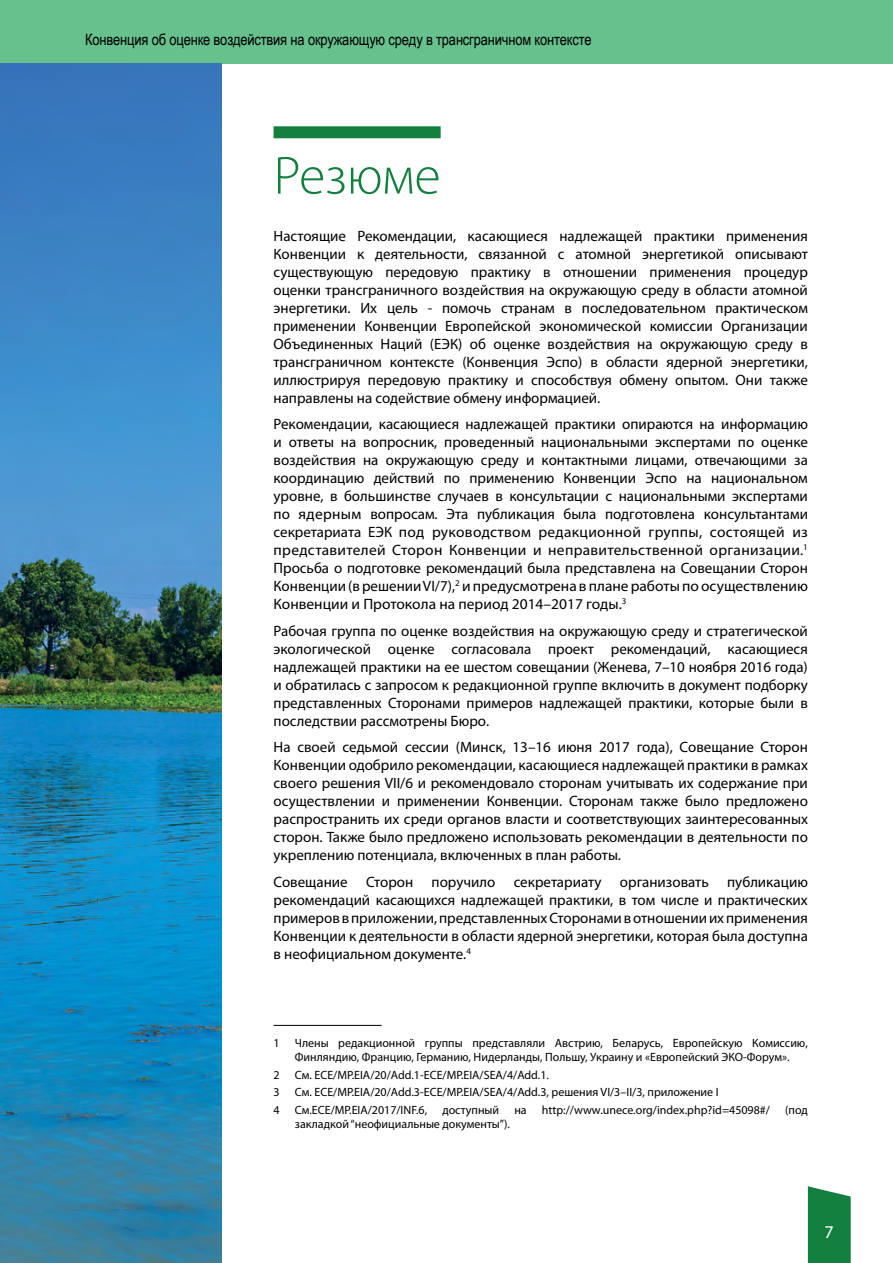
<style>
.page{position:relative;width:893px;height:1263px;background:#fff}
.page>*{position:absolute;margin:0;border:0;box-sizing:border-box;transform-origin:0 0}
.t1{font:300 54px "Myriad Pro";color:#127f3f}
.t2{font:18px "Myriad Pro";color:#fff}
.t3{font:15.75px "Arial Narrow";letter-spacing:-.01em;color:#000}
.t4{font:15px/18px "Myriad Pro";color:#000;text-align:justify}
.t5{font:12px/13.5px "Myriad Pro";color:#000}
</style>
<div class="page">
<div style="left:0;top:0;width:893px;height:64px;background:#67c18c"></div>
<hr style="left:0;top:0;width:1px;height:64px;background:#127f3f">
<img style="left:0;top:64px;width:221px;height:1199px">
<hr style="left:274px;top:1025px;width:108px;height:1px;background:#000">
<div style="left:274px;top:126px;width:167px;height:12px;background:#127f3f"></div>
<svg style="left:808px;top:1186px;width:42px;height:77px;background:#22874c"></svg>
<p class="t3" style="left:85px;top:28px;width:508px">Конвенция об оценке воздействия на окружающую среду в трансграничном контексте</p>
<h1 class="t1" style="left:274px;top:143px;width:169px">Резюме</h1>
<p class="t4" style="left:274px;top:227px;width:536px">Настоящие Рекомендации, касающиеся надлежащей практики применения Конвенции к деятельности, связанной с атомной энергетикой описывают существующую передовую практику в отношении применения процедур оценки трансграничного воздействия на окружающую среду в области атомной энергетики. Их цель - помочь странам в последовательном практическом применении Конвенции Европейской экономической комиссии Организации Объединенных Наций (ЕЭК) об оценке воздействия на окружающую среду в трансграничном контексте (Конвенция Эспо) в области ядерной энергетики, иллюстрируя передовую практику и способствуя обмену опытом. Они также направлены на содействие обмену информацией.</p>
<p class="t4" style="left:274px;top:415px;width:536px">Рекомендации, касающиеся надлежащей практики опираются на информацию и ответы на вопросник, проведенный национальными экспертами по оценке воздействия на окружающую среду и контактными лицами, отвечающими за координацию действий по применению Конвенции Эспо на национальном уровне, в большинстве случаев в консультации с национальными экспертами по ядерным вопросам. Эта публикация была подготовлена консультантами секретариата ЕЭК под руководством редакционной группы, состоящей из представителей Сторон Конвенции и неправительственной организации.<sup>1<br></sup>Просьба о подготовке рекомендаций была представлена на Совещании Сторон Конвенции (в решении VI/7),<sup>2</sup> и предусмотрена в плане работы по осуществлению Конвенции и Протокола на период 2014–2017 годы.<sup>3</sup></p>
<p class="t4" style="left:274px;top:622px;width:536px">Рабочая группа по оценке воздействия на окружающую среду и стратегической экологической оценке согласовала проект рекомендаций, касающиеся надлежащей практики на ее шестом совещании (Женева, 7–10 ноября 2016 года) и обратилась с запросом к редакционной группе включить в документ подборку представленных Сторонами примеров надлежащей практики, которые были в последствии рассмотрены Бюро.</p>
<p class="t4" style="left:274px;top:738px;width:536px">На своей седьмой сессии (Минск, 13–16 июня 2017 года), Совещание Сторон Конвенции одобрило рекомендации, касающиеся надлежащей практики в рамках своего решения VII/6 и рекомендовало сторонам учитывать их содержание при осуществлении и применении Конвенции. Сторонам также было предложено распространить их среди органов власти и соответствующих заинтересованных сторон. Также было предложено использовать рекомендации в деятельности по укреплению потенциала, включенных в план работы.</p>
<p class="t4" style="left:274px;top:873px;width:536px">Совещание Сторон поручило секретариату организовать публикацию рекомендаций касающихся надлежащей практики, в том числе и практических примеров в приложении, представленных Сторонами в отношении их применения Конвенции к деятельности в области ядерной энергетики, которая была доступна в неофициальном документе.<sup>4</sup></p>
<p class="t5" style="left:274px;top:1036px;width:8px">1</p>
<p class="t5" style="left:295px;top:1036px;width:515px">Члены редакционной группы представляли Австрию, Беларусь, Европейскую Комиссию,<br>Финляндию, Францию, Германию, Нидерланды, Польшу, Украину и «Европейский ЭКО-Форум».</p>
<p class="t5" style="left:274px;top:1068px;width:8px">2</p>
<p class="t5" style="left:295px;top:1068px;width:256px">См. ECE/MP.EIA/20/Add.1-ECE/MP.EIA/SEA/4/Add.1.</p>
<p class="t5" style="left:274px;top:1085px;width:8px">3</p>
<p class="t5" style="left:295px;top:1085px;width:425px">См. ECE/MP.EIA/20/Add.3-ECE/MP.EIA/SEA/4/Add.3, решения VI/3–II/3, приложение I</p>
<p class="t5" style="left:274px;top:1103px;width:8px">4</p>
<p class="t5" style="left:295px;top:1103px;width:134px">См.ECE/MP.EIA/2017/INF.6,</p>
<p class="t5" style="left:442px;top:1103px;width:58px">доступный</p>
<p class="t5" style="left:514px;top:1103px;width:14px">на</p>
<p class="t5" style="left:542px;top:1103px;width:230px">http://www.unece.org/index.php?id=45098#/</p>
<p class="t5" style="left:785px;top:1103px;width:24px">(под</p>
<p class="t5" style="left:295px;top:1117px;width:217px">закладкой “неофициальные документы”).</p>
<p class="t2" style="left:825px;top:1221px;width:11px">7</p>
</div>
